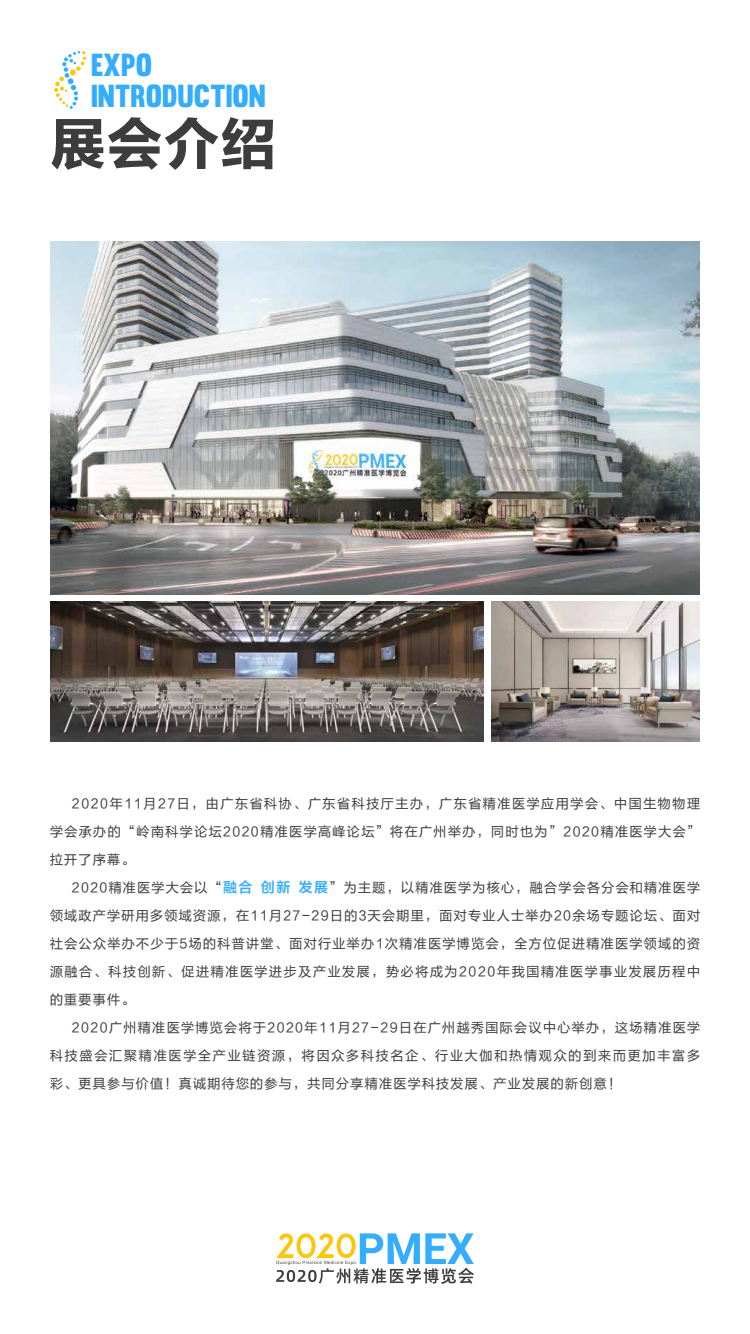
<style>
.page{position:relative;width:750px;height:1334px;background:#fff}
.page>*{position:absolute;margin:0;border:0;box-sizing:border-box;transform-origin:0 0}
.t1{font:55.6px "FZLTDHJW GB1 0";color:#3d3d3d}
.t2{font:31.3px/30.6px "Muro";color:#34adfd}
.t3{font:14px/28px "FZLTH";letter-spacing:.11em;color:#3d3d3d;text-align:justify}
.s1{font-family:"FZLTZCHK GBK1 0";color:#34adfd}
</style>
<div class="page">
<img style="left:50px;top:601px;width:434px;height:140px">
<img style="left:492px;top:601px;width:208px;height:140px">
<svg style="left:54px;top:51px;width:32px;height:58px"></svg>
<svg style="left:276px;top:1233px;width:198px;height:51px"></svg>
<img style="left:50px;top:242px;width:650px;height:352px">
<h2 class="t2" style="left:91px;top:49px;width:176px">EXPO<br>INTRODUCTION</h2>
<h1 class="t1" style="left:50px;top:113px;width:228px">展会介绍</h1>
<p class="t3" style="left:50px;top:790px;width:652px;text-indent:22px">2020年11月27日，由广东省科协、广东省科技厅主办，广东省精准医学应用学会、中国生物物理学会承办的“岭南科学论坛2020精准医学高峰论坛”将在广州举办，同时也为”2020精准医学大会”拉开了序幕。</p>
<p class="t3" style="left:50px;top:874px;width:652px;text-indent:22px">2020精准医学大会以“<span class="s1">融合 创新 发展</span>”为主题，以精准医学为核心，融合学会各分会和精准医学领域政产学研用多领域资源，在11月27-29日的3天会期里，面对专业人士举办20余场专题论坛、面对社会公众举办不少于5场的科普讲堂、面对行业举办1次精准医学博览会，全方位促进精准医学领域的资源融合、科技创新、促进精准医学进步及产业发展，势必将成为2020年我国精准医学事业发展历程中的重要事件。</p>
<p class="t3" style="left:50px;top:1014px;width:652px;text-indent:22px">2020广州精准医学博览会将于2020年11月27-29日在广州越秀国际会议中心举办，这场精准医学科技盛会汇聚精准医学全产业链资源，将因众多科技名企、行业大伽和热情观众的到来而更加丰富多彩、更具参与价值！真诚期待您的参与，共同分享精准医学科技发展、产业发展的新创意！</p>
</div>
